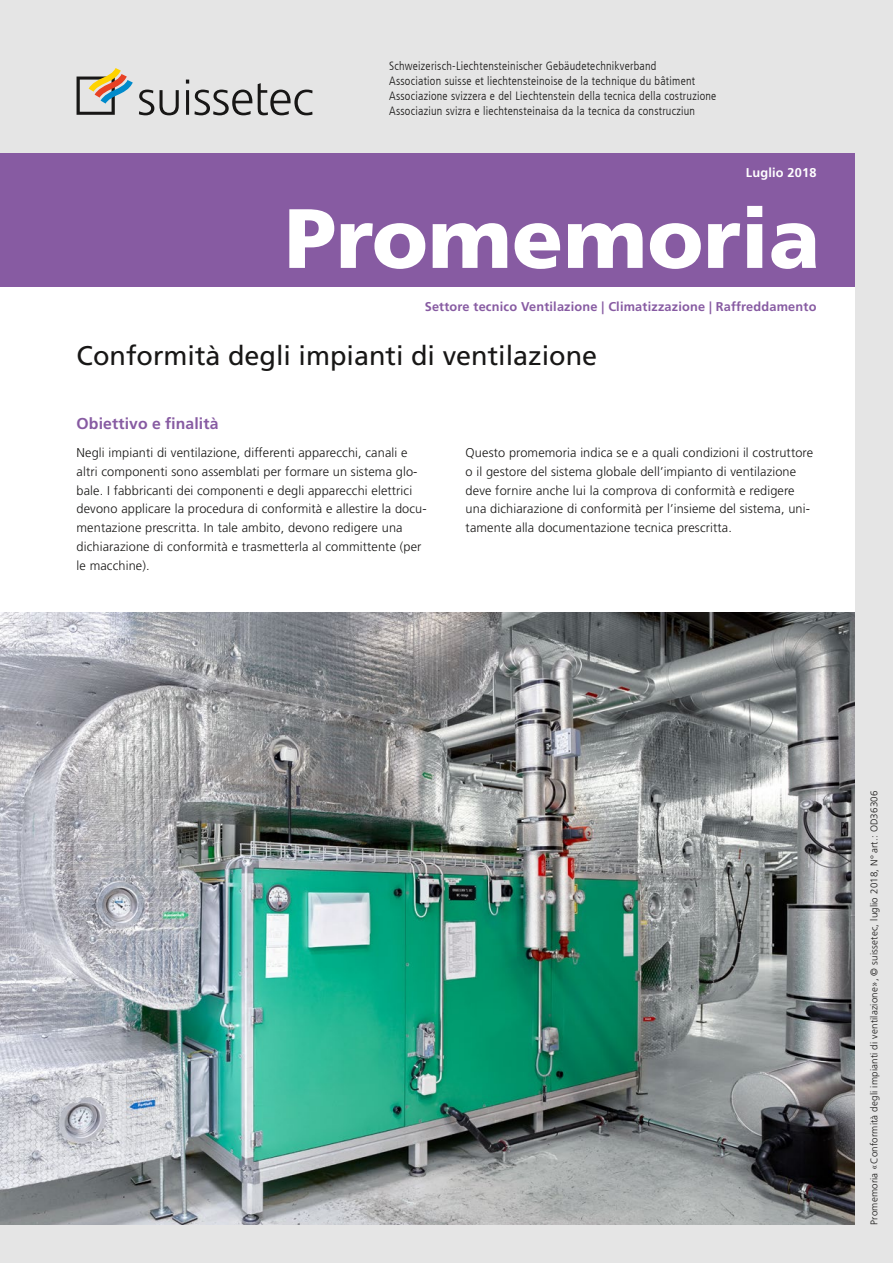
<style>
.page{position:relative;width:893px;height:1263px;background:#e5e5e5}
.page>*{position:absolute;margin:0;border:0;box-sizing:border-box;transform-origin:0 0}
.t1{font:900 84px "Frutiger LT Com";color:#fff}
.t2{font:27px "Frutiger LT Std";color:#181716}
.t3{font:700 15.75px "Frutiger LT Std";letter-spacing:.01em;color:#875ba2}
.t4{font:300 12.75px/18.8px "Frutiger LT Std";letter-spacing:.01em;color:#181716}
.t5{font:700 12.75px "Frutiger LT Std";letter-spacing:.015em;color:#875ba2}
.t6{font:700 12.75px "Frutiger LT Std";letter-spacing:.015em;color:#fff}
.t7{font:300 condensed 12px/15px "Frutiger LT Com";letter-spacing:.02em;color:#181716}
.t8{font:300 9.75px "Frutiger LT Std";letter-spacing:.02em;color:#181716}
</style>
<div class="page">
<div style="left:0;top:153px;width:855px;height:1072px;background:#fff"></div>
<svg style="left:139px;top:90px;width:15px;height:25px"></svg>
<svg style="left:160px;top:90px;width:19px;height:25px"></svg>
<hr style="left:186px;top:90px;width:3px;height:25px;background:#181716">
<svg style="left:186px;top:80px;width:3px;height:4px"></svg>
<svg style="left:194px;top:90px;width:58px;height:25px"></svg>
<svg style="left:258px;top:83px;width:55px;height:32px"></svg>
<svg style="left:77px;top:68px;width:56px;height:47px"></svg>
<img style="left:0;top:612px;width:855px;height:613px">
<div style="left:0;top:153px;width:855px;height:134px;background:#875ba2"></div>
<p class="t7" style="left:389px;top:58px;width:329px">Schweizerisch-Liechtensteinischer Gebäudetechnikverband<br>Association suisse et liechtensteinoise de la technique du bâtiment Associazione svizzera e del Liechtenstein della tecnica della costruzione Associaziun svizra e liechtensteinaisa da la tecnica da construcziun</p>
<p class="t6" style="left:746px;top:165px;width:72px">Luglio 2018</p>
<h1 class="t1" style="left:285px;top:188px;width:537px">Promemoria</h1>
<p class="t5" style="left:425px;top:299px;width:393px">Settore tecnico Ventilazione | Climatizzazione | Raffreddamento</p>
<h2 class="t2" style="left:77px;top:339px;width:522px">Conformità degli impianti di ventilazione</h2>
<p class="t3" style="left:77px;top:414px;width:144px">Obiettivo e finalità</p>
<p class="t4" style="left:77px;top:444px;width:352px">Negli impianti di ventilazione, differenti apparecchi, canali e altri componenti sono assemblati per formare un sistema glo&shy;bale. I fabbricanti dei componenti e degli apparecchi elettrici devono applicare la procedura di conformità e allestire la docu&shy;mentazione prescritta. In tale ambito, devono redigere una dichiarazione di conformità e trasmetterla al committente (per le macchine).</p>
<p class="t4" style="left:466px;top:444px;width:349px">Questo promemoria indica se e a quali condizioni il costruttore o il gestore del sistema globale dell’impianto di ventilazione deve fornire anche lui la comprova di conformità e redigere una dichiarazione di conformità per l’insieme del sistema, uni&shy;tamente alla documentazione tecnica prescritta.</p>
<p class="t8" style="left:869px;top:1225px;width:436px;rotate:-90deg">Promemoria «Conformità degli impianti di ventilazione», © suissetec, luglio 2018, N° art.: OD36306</p>
</div>
